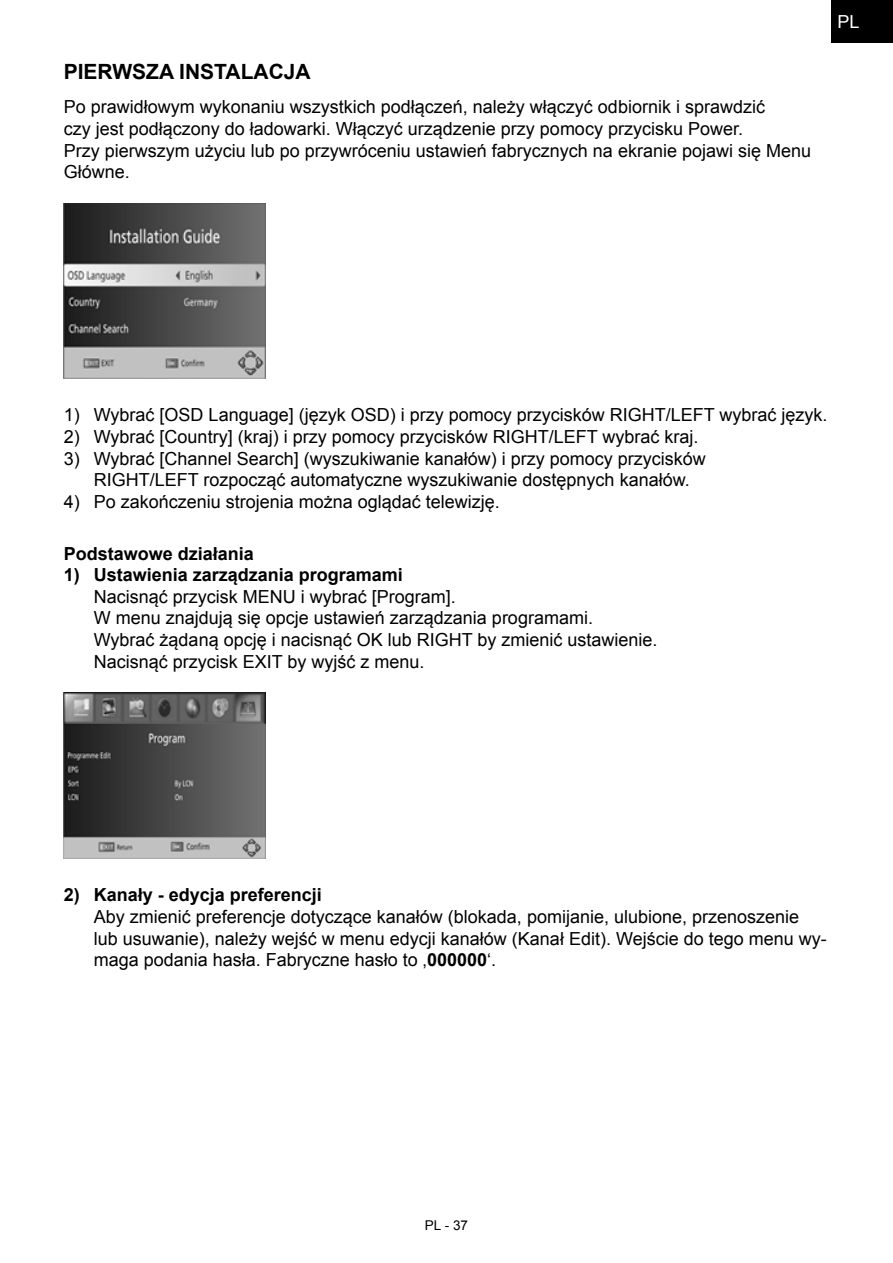
<style>
.page{position:relative;width:893px;height:1263px;background:#fff}
.page>*{position:absolute;margin:0;border:0;box-sizing:border-box;transform-origin:0 0}
.t1{font:700 21px "Arial";color:#000}
.t2{font:18px/21.6px "Arial";color:#000}
.t3{font:700 18px "Arial";color:#000}
.t4{font:18px "Arial";color:#fff}
.t5{font:13.5px "Arial";color:#000}
.s1{font-weight:700}
</style>
<div class="page">
<div style="left:831px;top:0;width:62px;height:43px;background:#000"></div>
<img style="left:64px;top:203px;width:202px;height:175px">
<img style="left:64px;top:693px;width:202px;height:165px">
<p class="t1" style="left:64px;top:58px;width:84px">Pierwsza</p>
<p class="t1" style="left:179px;top:58px;width:14px">instalacja</p>
<p class="t2" style="left:64px;top:96px;width:749px">Po prawidłowym wykonaniu wszystkich podłączeń, należy włączyć odbiornik i sprawdzić<br>czy jest podłączony do ładowarki. Włączyć urządzenie przy pomocy przycisku Power.<br>Przy pierwszym użyciu lub po przywróceniu ustawień fabrycznych na ekranie pojawi się Menu Główne.</p>
<p class="t4" style="left:837px;top:10px;width:24px">PL</p>
<p class="t2" style="left:64px;top:404px;width:765px">1) Wybrać [OSD Language] (język OSD) i przy pomocy przycisków RIGHT/LEFT wybrać język.</p>
<p class="t2" style="left:64px;top:426px;width:636px">2) Wybrać [Country] (kraj) i przy pomocy przycisków RIGHT/LEFT wybrać kraj.</p>
<p class="t2" style="left:94px;top:448px;width:613px;text-indent:-30px">3) Wybrać [Channel Search] (wyszukiwanie kanałów) i przy pomocy przycisków<br>RIGHT/LEFT rozpocząć automatyczne wyszukiwanie dostępnych kanałów.</p>
<p class="t2" style="left:64px;top:491px;width:438px">4) Po zakończeniu strojenia można oglądać telewizję.</p>
<p class="t3" style="left:64px;top:541px;width:192px">Podstawowe działania</p>
<p class="t3" style="left:64px;top:563px;width:341px">1) Ustawienia zarządzania programami</p>
<p class="t2" style="left:94px;top:586px;width:565px">Nacisnąć przycisk MENU i wybrać [Program].<br>W menu znajdują się opcje ustawień zarządzania programami.<br>Wybrać żądaną opcję i nacisnąć OK lub RIGHT by zmienić ustawienie.<br>Nacisnąć przycisk EXIT by wyjść z menu.</p>
<p class="t3" style="left:64px;top:883px;width:260px">2) Kanały - edycja preferencji</p>
<p class="t2" style="left:94px;top:906px;width:735px">Aby zmienić preferencje dotyczące kanałów (blokada, pomijanie, ulubione, przenoszenie lub usuwanie), należy wejść w menu edycji kanałów (Kanał Edit). Wejście do tego menu wy&shy;maga podania hasła. Fabryczne hasło to ‚<span class="s1">000000</span>‘.</p>
<p class="t5" style="left:425px;top:1217px;width:45px">PL - 37</p>
</div>
